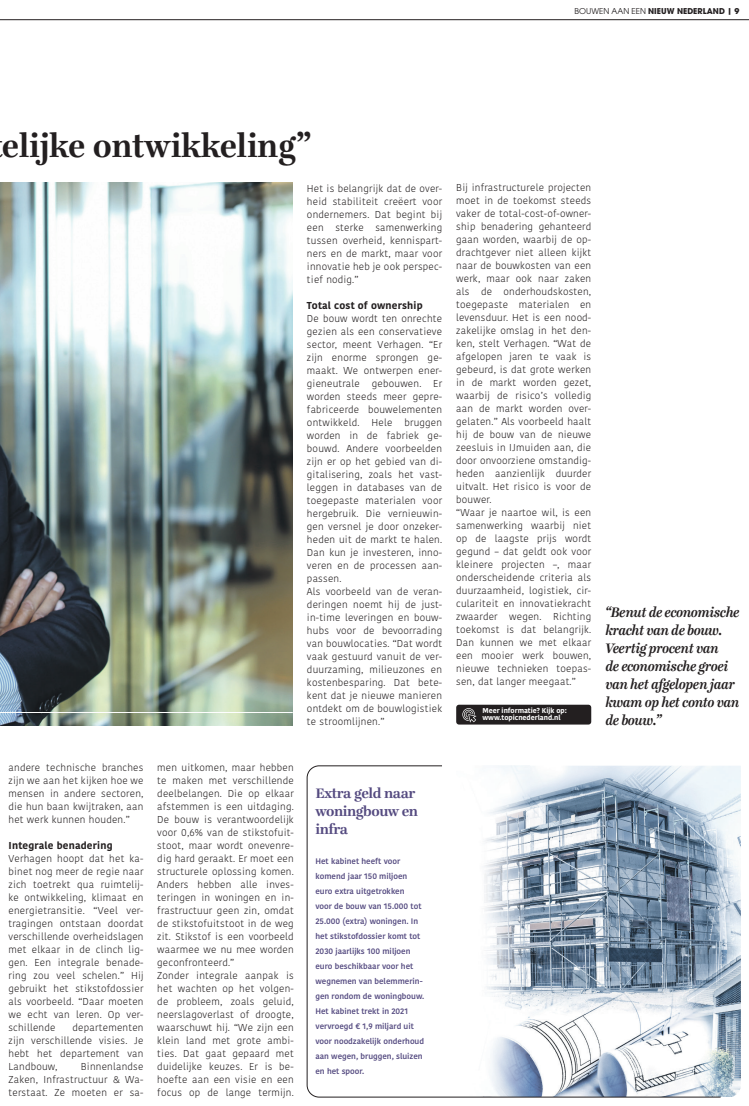
<style>
.page{position:relative;width:749px;height:1106px;background:#fff}
.page>*{position:absolute;margin:0;border:0;box-sizing:border-box;transform-origin:0 0}
.t1{font:700 35px "Ingeborg";letter-spacing:-.01em;color:#231f20}
.t2{font:italic 700 15px/18px "Ingeborg";letter-spacing:-.03em;color:#231f20;scale:.92 1}
.t3{font:700 15px/18px "Ingeborg";letter-spacing:-.03em;color:#544a80}
.t4{font:300 10px/13px "Kohinoor Bangla";letter-spacing:.02em;color:#231f20;text-align:justify}
.t5{font:700 10px "Kohinoor Bangla";letter-spacing:.02em;color:#231f20}
.t6{font:600 8px/15px "Kohinoor Bangla";color:#544a80}
.t7{font:700 8px "ITC Avant Garde Std";color:#231f20}
.t8{font:700 7px/7px "Kohinoor Bangla";color:#fff}
.s1{font-weight:400}
</style>
<div class="page">
<img style="left:0;top:182px;width:293px;height:543px">
<hr style="left:0;top:712px;width:293px;height:1px;background:#fff">
<hr style="left:0;top:19px;width:748px;height:1px;background:#231f20">
<div style="left:456px;top:704px;width:135px;height:20px;background:#231f20;border-radius:3px"></div>
<svg style="left:462px;top:708px;width:14px;height:14px"></svg>
<img style="left:720px;top:766px;width:20px;height:331px">
<svg style="left:307px;top:765px;width:413px;height:332px"></svg>
<p class="t7" style="left:574px;top:6px;width:166px"><span class="s1">BOUWEN AAN EEN</span> NIEUW NEDERLAND | 9</p>
<h1 class="t1" style="left:2px;top:124px;width:310px">elijke ontwikkeling”</h1>
<p class="t4" style="left:307px;top:182px;width:137px">Het is belangrijk dat de over&shy;heid stabiliteit creëert voor ondernemers. Dat begint bij een sterke samenwerking tussen overheid, kennispart&shy;ners en de markt, maar voor innovatie heb je ook perspec&shy;tief nodig.”</p>
<p class="t5" style="left:307px;top:297px;width:117px">Total cost of ownership</p>
<p class="t4" style="left:307px;top:312px;width:137px;text-align:left">De bouw wordt ten onrechte gezien als een conservatieve sector, meent Verhagen. “Er zijn enorme sprongen ge&shy;maakt. We ontwerpen ener&shy;gieneutrale gebouwen. Er worden steeds meer gepre&shy;fabriceerde bouwelementen ontwikkeld. Hele bruggen worden in de fabriek ge&shy;bouwd. Andere voorbeelden zijn er op het gebied van di&shy;gitalisering, zoals het vast&shy;leggen in databases van de toegepaste materialen voor hergebruik. Die vernieuwin&shy;gen versnel je door onzeker&shy;heden uit de markt te halen.<br>Dan kun je investeren, inno&shy;veren en de processen aan&shy;passen.<br>Als voorbeeld van de veran&shy;deringen noemt hij de just&shy;in-time leveringen en bouw&shy;hubs voor de bevoorrading van bouwlocaties. “Dat wordt vaak gestuurd vanuit de ver&shy;duurzaming, milieuzones en kostenbesparing. Dat bete&shy;kent dat je nieuwe manieren ontdekt om de bouwlogistiek te stroomlijnen.”</p>
<p class="t4" style="left:456px;top:181px;width:136px;text-align:left">Bij infrastructurele projecten moet in de toekomst steeds vaker de total-cost-of-owner&shy;ship benadering gehanteerd gaan worden, waarbij de op&shy;drachtgever niet alleen kijkt naar de bouwkosten van een werk, maar ook naar zaken als de onderhoudskosten, toegepaste materialen en levensduur. Het is een nood&shy;zakelijke omslag in het den&shy;ken, stelt Verhagen. “Wat de afgelopen jaren te vaak is gebeurd, is dat grote werken in de markt worden gezet, waarbij de risico’s volledig aan de markt worden over&shy;gelaten.” Als voorbeeld haalt hij de bouw van de nieuwe zeesluis in IJmuiden aan, die door onvoorziene omstandig&shy;heden aanzienlijk duurder uitvalt. Het risico is voor de bouwer.<br>“Waar je naartoe wil, is een samenwerking waarbij niet op de laagste prijs wordt gegund – dat geldt ook voor kleinere projecten –, maar onderscheidende criteria als duurzaamheid, logistiek, cir&shy;culariteit en innovatiekracht zwaarder wegen. Richting toekomst is dat belangrijk.<br>Dan kunnen we met elkaar een mooier werk bouwen, nieuwe technieken toepas&shy;sen, dat langer meegaat.”</p>
<p class="t8" style="left:482px;top:707px;width:86px">Meer informatie? Kijk op: www.topicnederland.nl</p>
<p class="t4" style="left:9px;top:761px;width:136px">andere technische branches zijn we aan het kijken hoe we mensen in andere sectoren, die hun baan kwijtraken, aan het werk kunnen houden.”</p>
<p class="t5" style="left:9px;top:836px;width:106px">Integrale benadering</p>
<p class="t4" style="left:9px;top:852px;width:136px">Verhagen hoopt dat het ka&shy;binet nog meer de regie naar zich toetrekt qua ruimtelij&shy;ke ontwikkeling, klimaat en energietransitie. “Veel ver&shy;tragingen ontstaan doordat verschillende overheidslagen met elkaar in de clinch lig&shy;gen. Een integrale benade&shy;ring zou veel schelen.” Hij gebruikt het stikstofdossier als voorbeeld. “Daar moeten we echt van leren. Op ver&shy;schillende</p>
<p class="t4" style="left:9px;top:1021px;width:136px;text-indent:64px">departementen zijn verschillende visies. Je hebt het departement van Landbouw,</p>
<p class="t4" style="left:9px;top:1060px;width:136px;text-indent:72px">Binnenlandse Zaken, Infrastructuur &amp; Wa&shy;terstaat. Ze moeten er sa-</p>
<p class="t4" style="left:157px;top:761px;width:138px;text-align:left">men uitkomen, maar hebben te maken met verschillende deelbelangen. Die op elkaar afstemmen is een uitdaging.<br>De bouw is verantwoordelijk voor 0,6% van de stikstofuit&shy;stoot, maar wordt onevenre&shy;dig hard geraakt. Er moet een structurele oplossing komen.<br>Anders hebben alle inves&shy;teringen in woningen en in&shy;frastructuur geen zin, omdat de stikstofuitstoot in de weg zit. Stikstof is een voorbeeld waarmee we nu mee worden geconfronteerd.”<br>Zonder integrale aanpak is het wachten op het volgen&shy;de probleem, zoals geluid, neerslagoverlast of droogte, waarschuwt hij. “We zijn een klein land met grote ambi&shy;ties. Dat gaat gepaard met duidelijke keuzes. Er is be&shy;hoefte aan een visie en een focus op de lange termijn.</p>
<h2 class="t3" style="left:315px;top:784px;width:104px">Extra geld naar woningbouw en infra</h2>
<p class="t6" style="left:315px;top:853px;width:110px">Het kabinet heeft voor komend jaar 150 miljoen euro extra uitgetrokken<br>voor de bouw van 15.000 tot<br>25.000 (extra) woningen. In het stikstofdossier komt tot<br>2030 jaarlijks 100 miljoen euro beschikbaar voor het wegnemen van belemmerin&shy;gen rondom de woningbouw.<br>Het kabinet trekt in 2021 vervroegd € 1,9 miljard uit voor noodzakelijk onderhoud aan wegen, bruggen, sluizen en het spoor.</p>
<h2 class="t2" style="left:605px;top:603px;width:147px">“Benut de economische kracht van de bouw.<br>Veertig procent van<br>de economische groei van het afgelopen jaar kwam op het conto van de bouw.”</h2>
</div>
